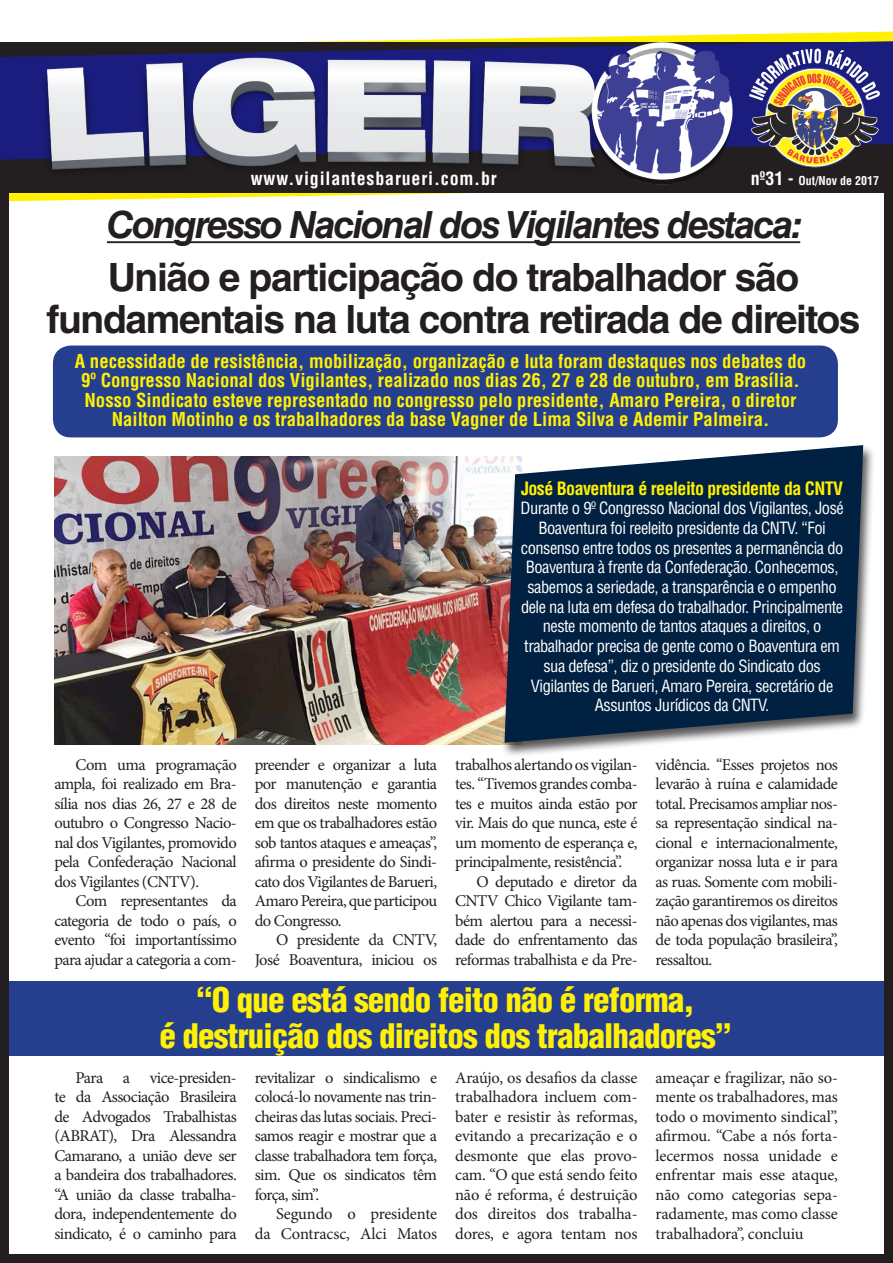
<style>
.page{position:relative;width:893px;height:1263px;background:#fff}
.page>*{position:absolute;margin:0;border:0;box-sizing:border-box;transform-origin:0 0}
.t1{font:700 39px "Helvetica LT Std";letter-spacing:-.035em;color:#231f20}
.t2{font:italic 700 37.5px "Helvetica LT Std";letter-spacing:-.05em;color:#231f20}
.t3{font:900 condensed 33px "Helvetica LT Std";letter-spacing:-.025em;color:#fff101}
.t4{font:700 condensed 18.75px/19.5px "Helvetica LT Std";color:#fff101;text-align:center}
.t5{font:700 condensed 18px "Helvetica";letter-spacing:-.03em;color:#fff101}
.t6{font:700 condensed 18px "Helvetica";letter-spacing:.045em;color:#fff}
.t7{font:16.5px/19.5px "Minion Pro";letter-spacing:-.035em;color:#231f20;text-align:justify}
.t8{font:condensed 16.5px/19.6px "Helvetica";letter-spacing:-.03em;color:#fff;text-align:center}
.t9{font:16.5px/19.5px "Minion Pro";letter-spacing:-.01em;color:#231f20;text-align:right}
.t10{font:700 condensed 12px "Helvetica";color:#fff}
.s1{font-size:18px}
</style>
<div class="page">
<div style="left:0;top:981px;width:893px;height:75px;background:#253f8e"></div>
<img style="left:54px;top:456px;width:447px;height:288px">
<svg style="left:10px;top:32px;width:883px;height:169px"></svg>
<div style="left:0;top:79px;width:893px;height:1184px;border:9px solid #231f20"></div>
<svg style="left:0;top:41px;width:893px;height:119px;background:#22236d"></svg>
<img style="left:27px;top:40px;width:719px;height:161px">
<img style="left:738px;top:44px;width:141px;height:141px">
<div style="left:53px;top:345px;width:785px;height:92px;background:#253f8e;border-radius:18px"></div>
<hr style="left:107px;top:241px;width:693px;height:2px;background:#231f20">
<div style="left:501px;top:444px;width:375px;height:313px;background:#231f20;opacity:.75"></div>
<svg style="left:458px;top:444px;width:435px;height:299px;background:#384960"></svg>
<p class="t6" style="left:251px;top:168px;width:248px">www.vigilantesbarueri.com.br</p>
<p class="t10" style="left:751px;top:174px;width:130px"><span class="s1">nº31 -</span> Out/Nov de 2017</p>
<p class="t2" style="left:107px;top:202px;width:698px">Congresso Nacional dos Vigilantes destaca:</p>
<p class="t1" style="left:108px;top:254px;width:693px">União e participação do trabalhador são</p>
<p class="t1" style="left:47px;top:296px;width:816px">fundamentais na luta contra retirada de direitos</p>
<p class="t4" style="left:75px;top:351px;width:733px">A necessidade de resistência, mobilização, organização e luta foram destaques nos debates do</p>
<p class="t4" style="left:81px;top:371px;width:720px">9º Congresso Nacional dos Vigilantes, realizado nos dias 26, 27 e 28 de outubro, em Brasília.<br>Nosso Sindicato esteve representado no congresso pelo presidente, Amaro Pereira, o diretor<br>Nailton Motinho e os trabalhadores da base Vagner de Lima Silva e Ademir Palmeira.</p>
<p class="t5" style="left:521px;top:477px;width:324px">José Boaventura é reeleito presidente da CNTV</p>
<p class="t8" style="left:520px;top:498px;width:325px">Durante o 9º Congresso Nacional dos Vigilantes, José<br>Boaventura foi reeleito presidente da CNTV. “Foi</p>
<p class="t8" style="left:521px;top:538px;width:324px">consenso entre todos os presentes a permanência do<br>Boaventura à frente da Confederação. Conhecemos,</p>
<p class="t8" style="left:521px;top:577px;width:324px">sabemos a seriedade, a transparência e o empenho dele na luta em defesa do trabalhador. Principalmente neste momento de tantos ataques a direitos, o</p>
<p class="t8" style="left:524px;top:636px;width:317px">trabalhador precisa de gente como o Boaventura em</p>
<p class="t8" style="left:543px;top:656px;width:279px">sua defesa”, diz o presidente do Sindicato dos</p>
<p class="t8" style="left:531px;top:675px;width:304px">Vigilantes de Barueri, Amaro Pereira, secretário de</p>
<p class="t8" style="left:595px;top:695px;width:176px">Assuntos Jurídicos da CNTV.</p>
<p class="t7" style="left:54px;top:755px;width:184px;text-indent:21px">Com uma programação ampla, foi realizado em Bra&shy;sília nos dias 26, 27 e 28 de outubro o Congresso Nacio&shy;nal dos Vigilantes, promovido pela Confederação Nacional dos Vigilantes (CNTV).</p>
<p class="t7" style="left:54px;top:891px;width:184px;text-indent:21px">Com representantes da categoria de todo o país, o evento “foi importantíssimo para ajudar a categoria a com-</p>
<p class="t7" style="left:255px;top:755px;width:184px">preender e organizar a luta por manutenção e garantia dos direitos neste momento em que os trabalhadores estão sob tantos ataques e ameaças”, afirma o presidente do Sindi&shy;cato dos Vigilantes de Barueri, Amaro Pereira, que participou do Congresso.</p>
<p class="t7" style="left:255px;top:930px;width:184px;text-align:right">O presidente da CNTV,<br>José Boaventura, iniciou os</p>
<p class="t7" style="left:455px;top:755px;width:184px">trabalhos alertando os vigilan&shy;tes. “Tivemos grandes comba&shy;tes e muitos ainda estão por vir. Mais do que nunca, este é um momento de esperança e, principalmente, resistência”.</p>
<p class="t7" style="left:455px;top:872px;width:184px;text-indent:21px">O deputado e diretor da CNTV Chico Vigilante tam&shy;bém alertou para a necessi&shy;dade do enfrentamento das reformas trabalhista e da Pre-</p>
<p class="t7" style="left:655px;top:755px;width:184px">vidência. “Esses projetos nos levarão à ruína e calamidade total. Precisamos ampliar nos&shy;sa representação sindical na&shy;cional e internacionalmente, organizar nossa luta e ir para as ruas. Somente com mobili&shy;zação garantiremos os direitos não apenas dos vigilantes, mas de toda população brasileira”, ressaltou.</p>
<p class="t3" style="left:196px;top:979px;width:500px">“O que está sendo feito não é reforma,</p>
<p class="t3" style="left:159px;top:1015px;width:574px">é destruição dos direitos dos trabalhadores”</p>
<p class="t7" style="left:54px;top:1067px;width:184px;text-indent:21px">Para a vice-presiden&shy;te da Associação Brasileira de Advogados Trabalhistas (ABRAT), Dra Alessandra Camarano, a união deve ser a bandeira dos trabalhadores. “A união da classe trabalha&shy;dora, independentemente do sindicato, é o caminho para</p>
<p class="t7" style="left:255px;top:1067px;width:184px">revitalizar o sindicalismo e colocá-lo novamente nas trin&shy;cheiras das lutas sociais. Preci&shy;samos reagir e mostrar que a classe trabalhadora tem força, sim. Que os sindicatos têm força, sim”.</p>
<p class="t9" style="left:255px;top:1204px;width:184px">Segundo o presidente<br>da Contracsc, Alci Matos</p>
<p class="t7" style="left:455px;top:1067px;width:184px">Araújo, os desafios da classe trabalhadora incluem com&shy;bater e resistir às reformas, evitando a precarização e o desmonte que elas provo&shy;cam. “O que está sendo feito não é reforma, é destruição dos direitos dos trabalha&shy;dores, e agora tentam nos</p>
<p class="t7" style="left:655px;top:1067px;width:184px">ameaçar e fragilizar, não so&shy;mente os trabalhadores, mas todo o movimento sindical”, afirmou. “Cabe a nós forta&shy;lecermos nossa unidade e enfrentar mais esse ataque, não como categorias sepa&shy;radamente, mas como classe trabalhadora”, concluiu</p>
</div>
